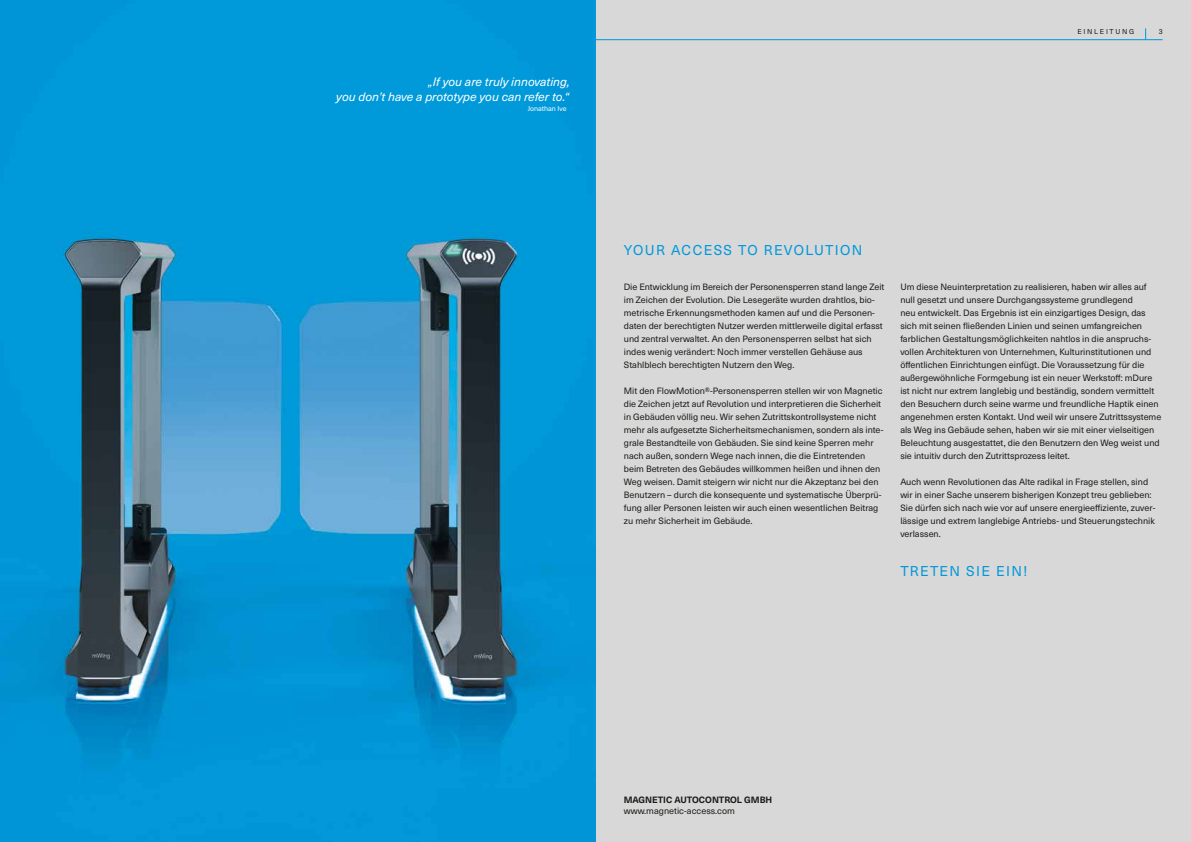
<style>
.page{position:relative;width:1191px;height:842px;background:#fff}
.page>*{position:absolute;margin:0;border:0;box-sizing:border-box;transform-origin:0 0}
.t1{font:14px "Neue Haas Unica Pro";letter-spacing:.1em;color:#0098da}
.t2{font:italic 12px/15px "Neue Haas Unica Pro";color:#fff;text-align:right}
.t3{font:9px/13px "Neue Haas Unica Pro";color:#1a1a18}
.t4{font:700 9px "Neue Haas Unica Pro";letter-spacing:-.005em;color:#1a1a18}
.t5{font:7px "Neue Haas Unica Pro";letter-spacing:.25em;color:#1a1a18}
.t6{font:7px "Neue Haas Unica Pro";color:#fff}
</style>
<div class="page">
<div style="left:595px;top:0;width:596px;height:842px;background:#d8d8d8"></div>
<hr style="left:595px;top:40px;width:567px;height:1px;background:#0098da">
<svg style="left:1145px;top:28px;width:1px;height:12px"></svg>
<img style="left:0;top:0;width:595px;height:842px">
<h2 class="t2" style="left:336px;top:74px;width:235px">„If you are truly innovating,<br>you don’t have a prototype you can refer to.“</h2>
<p class="t6" style="left:528px;top:104px;width:40px">Jonathan Ive</p>
<p class="t5" style="left:1077px;top:27px;width:58px">EINLEITUNG</p>
<p class="t5" style="left:1158px;top:27px;width:5px">3</p>
<h1 class="t1" style="left:624px;top:242px;width:240px">YOUR ACCESS TO REVOLUTION</h1>
<p class="t3" style="left:624px;top:281px;width:262px">Die Entwicklung im Bereich der Personensperren stand lange Zeit im Zeichen der Evolution. Die Lesegeräte wurden drahtlos, bio&shy;metrische Erkennungsmethoden kamen auf und die Personen&shy;daten der berechtigten Nutzer werden mittlerweile digital erfasst und zentral verwaltet. An den Personensperren selbst hat sich indes wenig verändert: Noch immer verstellen Gehäuse aus Stahlblech berechtigten Nutzern den Weg.</p>
<p class="t3" style="left:624px;top:385px;width:260px">Mit den FlowMotion®-Personensperren stellen wir von Magnetic die Zeichen jetzt auf Revolution und interpretieren die Sicherheit in Gebäuden völlig neu. Wir sehen Zutrittskontrollsysteme nicht mehr als aufgesetzte Sicherheitsmechanismen, sondern als inte&shy;grale Bestandteile von Gebäuden. Sie sind keine Sperren mehr nach außen, sondern Wege nach innen, die die Eintretenden beim Betreten des Gebäudes willkommen heißen und ihnen den Weg weisen. Damit steigern wir nicht nur die Akzeptanz bei den Benutzern – durch die konsequente und systematische Überprü&shy;fung aller Personen leisten wir auch einen wesentlichen Beitrag zu mehr Sicherheit im Gebäude.</p>
<p class="t3" style="left:900px;top:281px;width:262px">Um diese Neuinterpretation zu realisieren, haben wir alles auf null gesetzt und unsere Durchgangssysteme grundlegend<br>neu entwickelt. Das Ergebnis ist ein einzigartiges Design, das sich mit seinen fließenden Linien und seinen umfangreichen farblichen Gestaltungsmöglichkeiten nahtlos in die anspruchs&shy;vollen Architekturen von Unternehmen, Kulturinstitutionen und öffentlichen Einrichtungen einfügt. Die Voraussetzung für die außergewöhnliche Formgebung ist ein neuer Werkstoff: mDure ist nicht nur extrem langlebig und beständig, sondern vermittelt den Besuchern durch seine warme und freundliche Haptik einen angenehmen ersten Kontakt. Und weil wir unsere Zutrittssysteme als Weg ins Gebäude sehen, haben wir sie mit einer vielseitigen Beleuchtung ausgestattet, die den Benutzern den Weg weist und sie intuitiv durch den Zutrittsprozess leitet.</p>
<p class="t3" style="left:900px;top:476px;width:256px">Auch wenn Revolutionen das Alte radikal in Frage stellen, sind wir in einer Sache unserem bisherigen Konzept treu geblieben:<br>Sie dürfen sich nach wie vor auf unsere energieeffiziente, zuver&shy;lässige und extrem langlebige Antriebs- und Steuerungstechnik verlassen.</p>
<h1 class="t1" style="left:900px;top:563px;width:128px">TRETEN SIE EIN!</h1>
<p class="t4" style="left:624px;top:794px;width:150px">MAGNETIC AUTOCONTROL GMBH</p>
<p class="t3" style="left:624px;top:804px;width:113px">www.magnetic-access.com</p>
</div>
